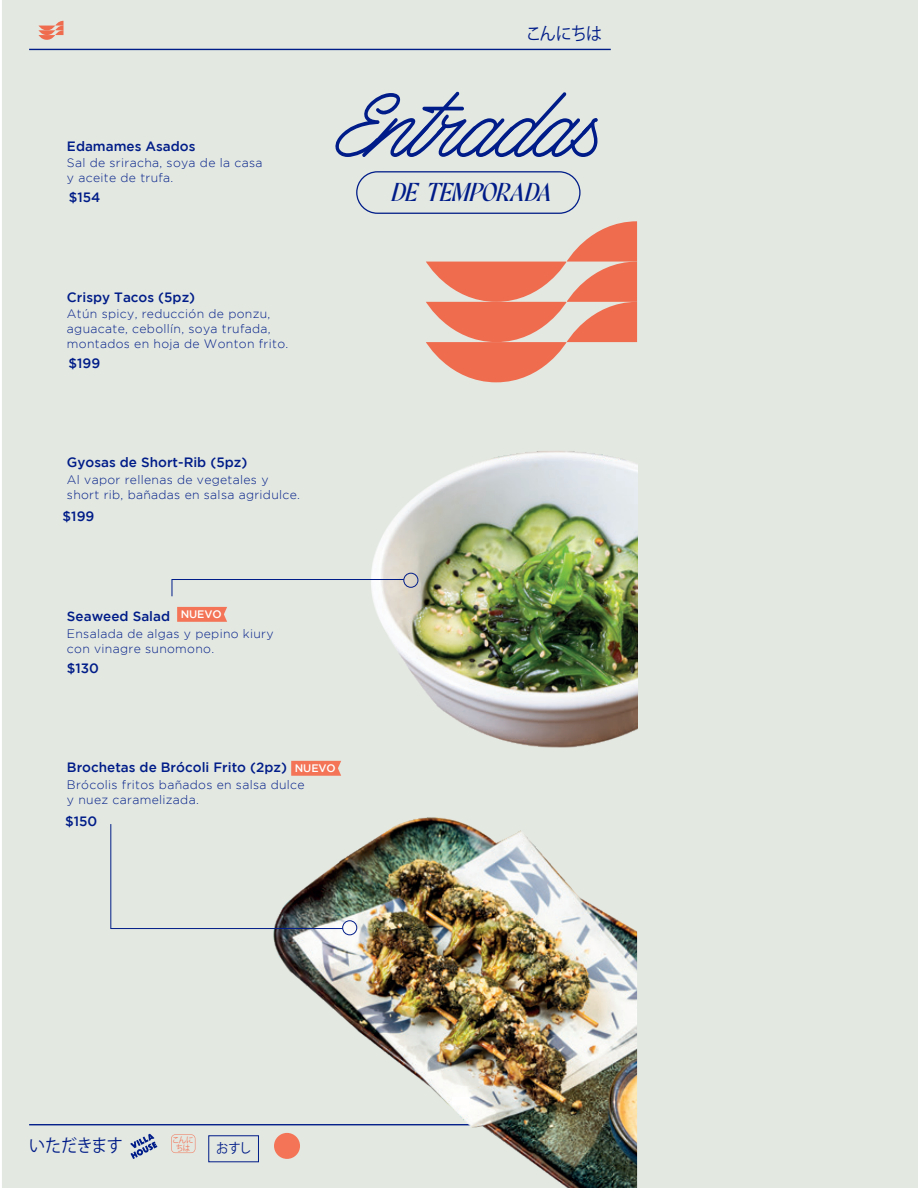
<style>
.page{position:relative;width:918px;height:1188px;background:#fff}
.page>*{position:absolute;margin:0;border:0;box-sizing:border-box;transform-origin:0 0}
.t1{font:77.7px "Mattcool";color:#001c88;scale:.91 1}
.t2{font:italic 25.95px "Mofista";color:#001c88;scale:.91 1}
.t3{font:17.55px "Koz Go Pr 6 N";letter-spacing:-.03em;color:#001c88;scale:.91 1}
.t4{font:500 13.5px "Gotham";color:#001c88}
.t5{font:13.35px "Koz Go Pr 6 N";color:#001c88;scale:.91 1}
.t6{font:300 12.3px/14.7px "Gotham";letter-spacing:.025em;color:#001c88}
.t7{font:500 10.8px "Gotham";letter-spacing:-.01em;color:#fff}
.t8{font:8.25px/7.6px "Koz Go Pr 6 N";color:#f37457;text-align:center;scale:.91 1}
</style>
<div class="page">
<div style="left:607px;top:0;width:311px;height:1188px;background:#e3e8e1"></div>
<div style="left:2px;top:0;width:609px;height:1188px;background:#e3e8e1"></div>
<hr style="left:29px;top:1124px;width:582px;height:1px;background:#001c88">
<img style="left:331px;top:219px;width:306px;height:446px">
<img style="left:219px;top:665px;width:418px;height:523px">
<svg style="left:39px;top:21px;width:25px;height:19px"></svg>
<hr style="left:29px;top:49px;width:582px;height:1px;background:#001c88">
<svg style="left:130px;top:1134px;width:27px;height:25px"></svg>
<div style="left:274px;top:1133px;width:26px;height:26px;background:#f37457;border-radius:50%"></div>
<svg style="left:171px;top:1134px;width:24px;height:19px"></svg>
<svg style="left:426px;top:221px;width:211px;height:161px;background:#e9a694"></svg>
<svg style="left:177px;top:607px;width:50px;height:15px"></svg>
<svg style="left:291px;top:761px;width:50px;height:15px"></svg>
<hr style="left:110px;top:928px;width:233px;height:1px;background:#001c88">
<div style="left:342px;top:920px;width:15px;height:15px;border:1px solid #001c88;border-radius:50%"></div>
<hr style="left:110px;top:824px;width:1px;height:105px;background:#001c88">
<hr style="left:172px;top:579px;width:232px;height:1px;background:#001c88">
<div style="left:403px;top:573px;width:15px;height:15px;border:1px solid #001c88;border-radius:50%"></div>
<svg style="left:172px;top:580px;width:1px;height:16px"></svg>
<div style="left:356px;top:171px;width:225px;height:43px;border:1px solid #001c88;border-radius:21px"></div>
<p class="t4" style="left:67px;top:138px;width:130px">Edamames Asados</p>
<p class="t6" style="left:67px;top:156px;width:197px">Sal de sriracha, soya de la casa y aceite de trufa.</p>
<p class="t4" style="left:69px;top:189px;width:33px">$154</p>
<h3 class="t3" style="left:526px;top:24px;width:86px">こんにちは</h3>
<h1 class="t1" style="left:335px;top:85px;width:296px">Entradas</h1>
<h2 class="t2" style="left:393px;top:175px;width:178px">DE TEMPORADA</h2>
<p class="t4" style="left:67px;top:289px;width:130px">Crispy Tacos (5pz)</p>
<p class="t6" style="left:67px;top:307px;width:223px">Atún spicy, reducción de ponzu, aguacate, cebollín, soya trufada, montados en hoja de Wonton frito.</p>
<p class="t4" style="left:69px;top:356px;width:33px">$199</p>
<p class="t4" style="left:67px;top:455px;width:182px">Gyosas de Short-Rib (5pz)</p>
<p class="t6" style="left:67px;top:472px;width:235px">Al vapor rellenas de vegetales y short rib, bañadas en salsa agridulce.</p>
<p class="t4" style="left:63px;top:509px;width:33px">$199</p>
<p class="t7" style="left:181px;top:608px;width:42px">NUEVO</p>
<p class="t4" style="left:67px;top:609px;width:105px">Seaweed Salad</p>
<p class="t6" style="left:67px;top:626px;width:208px">Ensalada de algas y pepino kiury con vinagre sunomono.</p>
<p class="t4" style="left:67px;top:661px;width:34px">$130</p>
<p class="t4" style="left:67px;top:760px;width:221px">Brochetas de Brócoli Frito (2pz)</p>
<p class="t6" style="left:67px;top:777px;width:239px">Brócolis fritos bañados en salsa dulce y nuez caramelizada.</p>
<p class="t7" style="left:295px;top:762px;width:42px">NUEVO</p>
<p class="t4" style="left:65px;top:813px;width:34px">$150</p>
<p class="t8" style="left:172px;top:1136px;width:25px">こんにちは</p>
<h3 class="t3" style="left:29px;top:1136px;width:104px">いただきます</h3>
<p class="t5" style="left:216px;top:1141px;width:40px">おすし</p>
</div>
